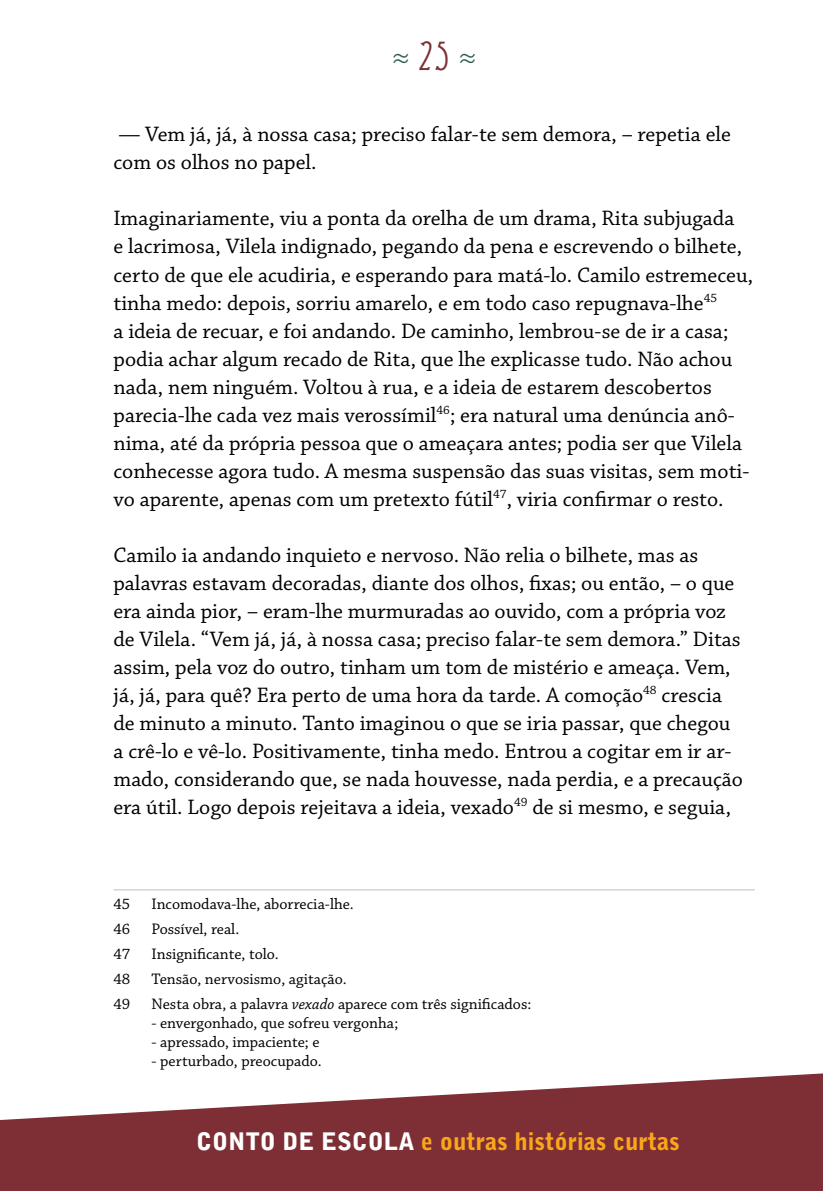
<style>
.page{position:relative;width:823px;height:1191px;background:#fff}
.page>*{position:absolute;margin:0;border:0;box-sizing:border-box;transform-origin:0 0}
.t1{font:40px "Eccentric Std";color:#2c5d46}
.t2{font:900 24px "Bell Gothic Std";color:#faa61a}
.t3{font:22px/28px "Chaparral Pro";color:#000}
.t4{font:16px "Chaparral Pro";color:#000}
.s1{color:#7d2f35}
.s2{font-style:italic}
.s3{color:#fff}
</style>
<div class="page">
<svg style="left:0;top:1073px;width:822px;height:118px;fill:#7d2f35"></svg>
<hr style="left:113px;top:889px;width:641px;height:1px;background:#bcbec0">
<h1 class="t1" style="left:392px;top:33px;width:85px">≈<span class="s1">25</span>≈</h1>
<p class="t3" style="left:113px;top:121px;width:618px">— Vem já, já, à nossa casa; preciso falar-te sem demora, – repetia ele com os olhos no papel.</p>
<p class="t3" style="left:113px;top:205px;width:640px">Imaginariamente, viu a ponta da orelha de um drama, Rita subjugada<br>e lacrimosa, Vilela indignado, pegando da pena e escrevendo o bilhete, certo de que ele acudiria, e esperando para matá-lo. Camilo estremeceu, tinha medo: depois, sorriu amarelo, e em todo caso repugnava-lhe<sup>45<br></sup>a ideia de recuar, e foi andando. De caminho, lembrou-se de ir a casa; podia achar algum recado de Rita, que lhe explicasse tudo. Não achou nada, nem ninguém. Voltou à rua, e a ideia de estarem descobertos parecia-lhe cada vez mais verossímil<sup>46</sup>; era natural uma denúncia anô&shy;nima, até da própria pessoa que o ameaçara antes; podia ser que Vilela conhecesse agora tudo. A mesma suspensão das suas visitas, sem moti&shy;vo aparente, apenas com um pretexto fútil<sup>47</sup>, viria confirmar o resto.</p>
<p class="t3" style="left:113px;top:541px;width:630px">Camilo ia andando inquieto e nervoso. Não relia o bilhete, mas as palavras estavam decoradas, diante dos olhos, fixas; ou então, – o que era ainda pior, – eram-lhe murmuradas ao ouvido, com a própria voz de Vilela. “Vem já, já, à nossa casa; preciso falar-te sem demora.” Ditas assim, pela voz do outro, tinham um tom de mistério e ameaça. Vem, já, já, para quê? Era perto de uma hora da tarde. A comoção<sup>48</sup> crescia de minuto a minuto. Tanto imaginou o que se iria passar, que chegou a crê-lo e vê-lo. Positivamente, tinha medo. Entrou a cogitar em ir ar&shy;mado, considerando que, se nada houvesse, nada perdia, e a precaução era útil. Logo depois rejeitava a ideia, vexado<sup>49</sup> de si mesmo, e seguia,</p>
<p class="t4" style="left:113px;top:895px;width:18px">45</p>
<p class="t4" style="left:151px;top:895px;width:204px">Incomodava-lhe, aborrecia-lhe.</p>
<p class="t4" style="left:113px;top:920px;width:18px">46</p>
<p class="t4" style="left:151px;top:920px;width:89px">Possível, real.</p>
<p class="t4" style="left:113px;top:945px;width:18px">47</p>
<p class="t4" style="left:151px;top:945px;width:129px">Insignificante, tolo.</p>
<p class="t4" style="left:113px;top:969px;width:18px">48</p>
<p class="t4" style="left:151px;top:969px;width:196px">Tensão, nervosismo, agitação.</p>
<p class="t4" style="left:113px;top:994px;width:18px">49</p>
<p class="t4" style="left:151px;top:994px;width:381px">Nesta obra, a palavra <span class="s2">vexado</span> aparece com três significados:</p>
<p class="t4" style="left:151px;top:1013px;width:248px">- envergonhado, que sofreu vergonha;</p>
<p class="t4" style="left:151px;top:1033px;width:169px">- apressado, impaciente; e</p>
<p class="t4" style="left:151px;top:1052px;width:171px">- perturbado, preocupado.</p>
<p class="t2" style="left:196px;top:1127px;width:485px"><span class="s3">CONTO DE ESCOLA</span> e outras histórias curtas</p>
</div>
